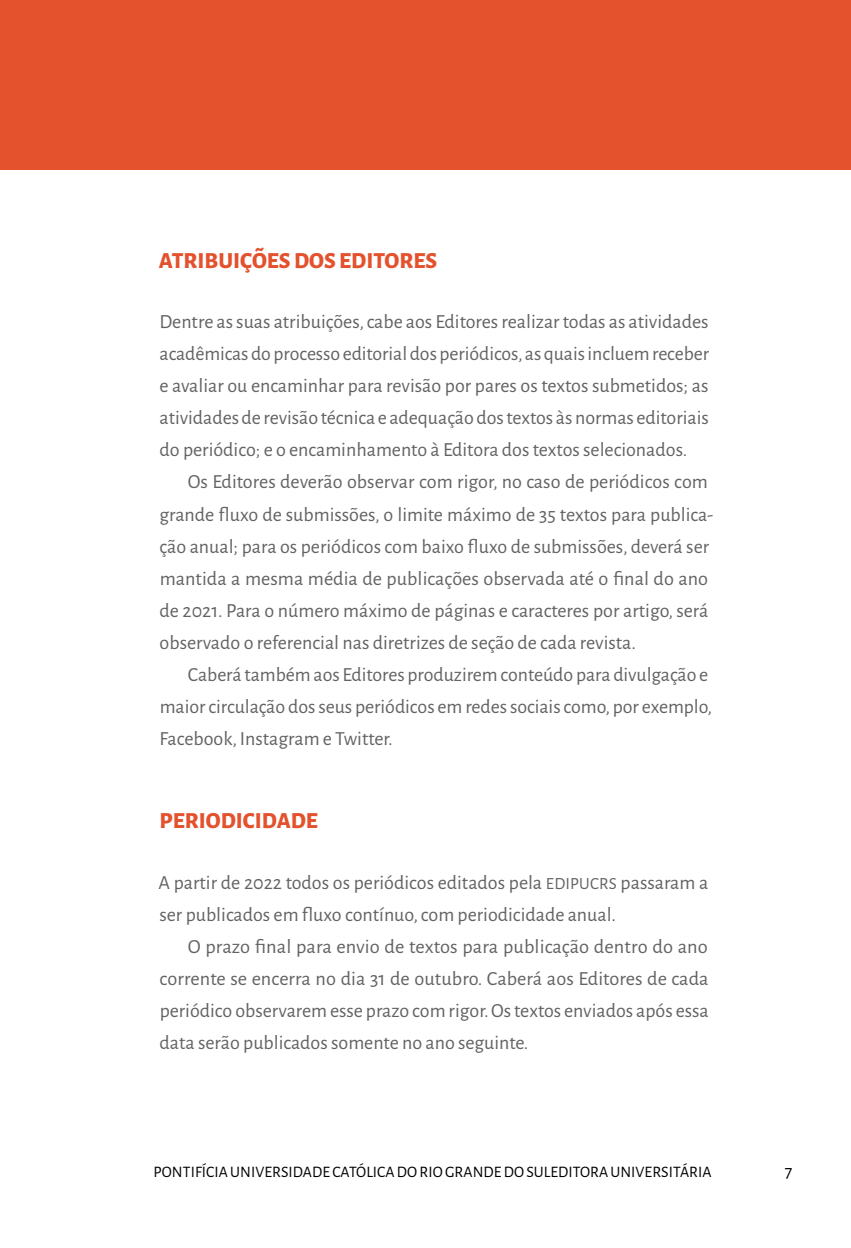
<style>
.page{position:relative;width:851px;height:1248px;background:#fff}
.page>*{position:absolute;margin:0;border:0;box-sizing:border-box;transform-origin:0 0}
.t1{font:800 23px "Alegreya Sans SC";color:#e3512d}
.t2{font:20px/32px "Alegreya Sans";color:#646363}
.t3{font:18px "Alegreya Sans SC";color:#000}
.t4{font:16px "Alegreya Sans SC";letter-spacing:.005em;color:#000}
.s1{font-family:"Alegreya Sans SC";font-size:17px}
</style>
<div class="page">
<div style="left:0;top:0;width:850px;height:170px;background:#e3512d"></div>
<p class="t1" style="left:159px;top:243px;width:280px">ATRIBUIÇÕES DOS EDITORES</p>
<p class="t2" style="left:159px;top:305px;width:551px;text-align:justify">Dentre as suas atribuições, cabe aos Editores realizar todas as atividades acadêmicas do processo editorial dos periódicos, as quais incluem receber e avaliar ou encaminhar para revisão por pares os textos submetidos; as atividades de revisão técnica e adequação dos textos às normas editoriais do periódico; e o encaminhamento à Editora dos textos selecionados.</p>
<p class="t2" style="left:159px;top:465px;width:555px;text-indent:28px">Os Editores deverão observar com rigor, no caso de periódicos com grande fluxo de submissões, o limite máximo de 35 textos para publica&shy;ção anual; para os periódicos com baixo fluxo de submissões, deverá ser mantida a mesma média de publicações observada até o final do ano de 2021. Para o número máximo de páginas e caracteres por artigo, será observado o referencial nas diretrizes de seção de cada revista.</p>
<p class="t2" style="left:159px;top:657px;width:554px;text-indent:28px">Caberá também aos Editores produzirem conteúdo para divulgação e maior circulação dos seus periódicos em redes sociais como, por exemplo,<br>Facebook, Instagram e Twitter.</p>
<p class="t1" style="left:160px;top:803px;width:160px">PERIODICIDADE</p>
<p class="t2" style="left:158px;top:865px;width:551px">A partir de 2022 todos os periódicos editados pela <span class="s1">EDIPUCRS</span> passaram a ser publicados em fluxo contínuo, com periodicidade anual.</p>
<p class="t2" style="left:159px;top:929px;width:550px;text-align:justify;text-indent:28px">O prazo final para envio de textos para publicação dentro do ano corrente se encerra no dia 31 de outubro. Caberá aos Editores de cada periódico observarem esse prazo com rigor. Os textos enviados após essa data serão publicados somente no ano seguinte.</p>
<p class="t4" style="left:153px;top:1161px;width:559px">PONTIFÍCIA UNIVERSIDADE CATÓLICA DO RIO GRANDE DO SULEDITORA UNIVERSITÁRIA</p>
<p class="t3" style="left:784px;top:1159px;width:9px">7</p>
</div>
